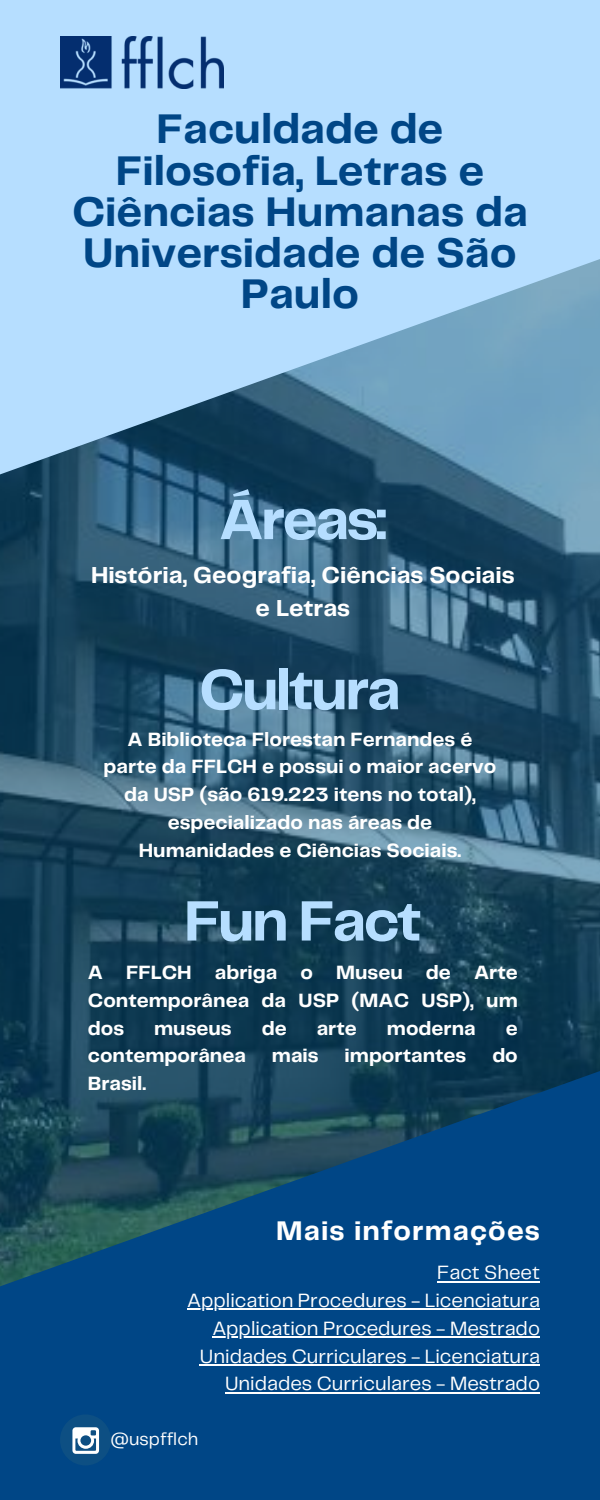
<style>
.page{position:relative;width:600px;height:1500px;background:#fff}
.page>*{position:absolute;margin:0;border:0;box-sizing:border-box;transform-origin:0 0}
.t1{font:700 59px "Telegraf";letter-spacing:-.045em;color:#b6deff}
.t2{font:700 43px/41.2px "Telegraf";color:#004686;text-align:center}
.t3{font:700 28px "Telegraf";letter-spacing:.04em;color:#fff}
.t4{font:700 24px/33px "Telegraf";color:#fff;text-align:center}
.t5{font:700 20px/27.8px "Telegraf";color:#fff;text-align:center}
.t6{font:20px/27.8px "Telegraf";color:#fff;text-align:right}
.t7{font:18px "Telegraf";color:#fff}
</style>
<div class="page">
<img style="left:0;top:253px;width:600px;height:1044px">
<div style="left:0;top:1378px;width:600px;height:122px;background:#004686"></div>
<svg style="left:0;top:1071px;width:599px;height:323px;background:#0a4776"></svg>
<svg style="left:1px;top:158px;width:599px;height:316px;background:#94bede"></svg>
<div style="left:0;top:0;width:600px;height:158px;background:#b6deff"></div>
<img style="left:60px;top:37px;width:164px;height:52px">
<div style="left:60px;top:1414px;width:51px;height:51px;background:#0d4f83;border-radius:50%"></div>
<svg style="left:72px;top:1427px;width:27px;height:27px"></svg>
<hr style="left:437px;top:1281px;width:103px;height:1px;background:#fff">
<hr style="left:187px;top:1309px;width:353px;height:1px;background:#fff">
<hr style="left:212px;top:1336px;width:328px;height:2px;background:#fff">
<hr style="left:200px;top:1364px;width:340px;height:2px;background:#fff">
<hr style="left:225px;top:1392px;width:315px;height:1px;background:#fff">
<h2 class="t2" style="left:72px;top:111px;width:457px">Faculdade de<br>Filosofia, Letras e<br>Ciências Humanas da<br>Universidade de São<br>Paulo</h2>
<p class="t1" style="left:219px;top:494px;width:170px">Áreas:</p>
<h6 class="t4" style="left:91px;top:560px;width:425px">História, Geografia, Ciências Sociais e Letras</h6>
<h1 class="t1" style="left:199px;top:664px;width:203px">Cultura</h1>
<h5 class="t5" style="left:104px;top:726px;width:394px">A Biblioteca Florestan Fernandes é parte da FFLCH e possui o maior acervo da USP (são 619.223 itens no total), especializado nas áreas de Humanidades e Ciências Sociais.</h5>
<h3 class="t1" style="left:184px;top:896px;width:239px">Fun Fact</h3>
<h5 class="t5" style="left:88px;top:960px;width:431px;text-align:justify">A FFLCH abriga o Museu de Arte Contemporânea da USP (MAC USP), um dos</h5>
<h5 class="t5" style="left:154px;top:1015px;width:79px">museus</h5>
<h5 class="t5" style="left:262px;top:1015px;width:26px">de</h5>
<h5 class="t5" style="left:317px;top:1015px;width:42px">arte</h5>
<h5 class="t5" style="left:387px;top:1015px;width:90px">moderna</h5>
<h5 class="t5" style="left:506px;top:1015px;width:13px">e</h5>
<h5 class="t5" style="left:88px;top:1043px;width:160px">contemporânea</h5>
<h5 class="t5" style="left:272px;top:1043px;width:48px">mais</h5>
<h5 class="t5" style="left:345px;top:1043px;width:123px">importantes</h5>
<h5 class="t5" style="left:492px;top:1043px;width:27px">do</h5>
<h5 class="t5" style="left:88px;top:1071px;width:60px">Brasil.</h5>
<h1 class="t3" style="left:276px;top:1219px;width:265px">Mais informações</h1>
<p class="t6" style="left:437px;top:1260px;width:104px">Fact Sheet</p>
<h1 class="t6" style="left:187px;top:1288px;width:354px">Application Procedures - Licenciatura</h1>
<h4 class="t6" style="left:200px;top:1315px;width:342px">Application Procedures - Mestrado<br>Unidades Curriculares - Licenciatura<br>Unidades Curriculares - Mestrado</h4>
<p class="t7" style="left:110px;top:1431px;width:89px">@uspfflch</p>
</div>
